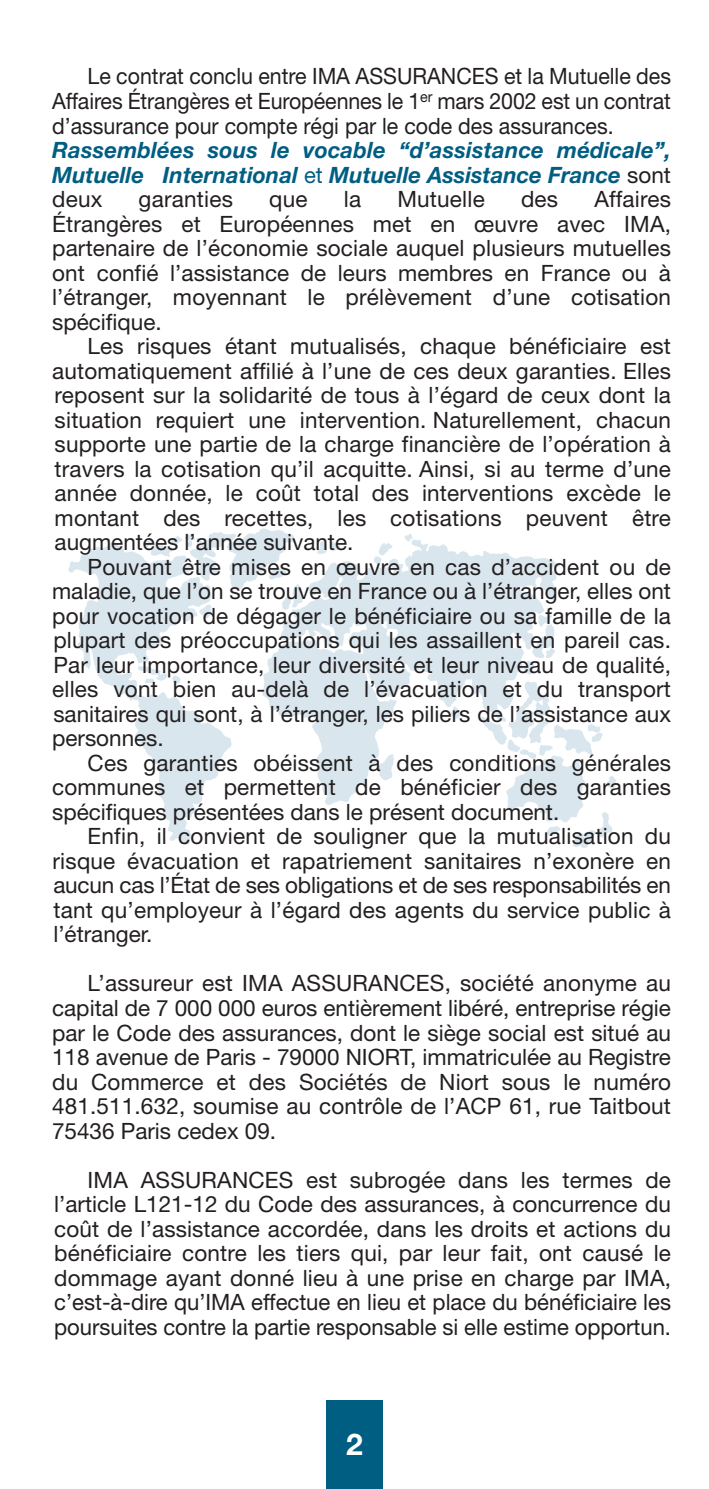
<style>
.page{position:relative;width:709px;height:1489px;background:#fff}
.page>*{position:absolute;margin:0;border:0;box-sizing:border-box;transform-origin:0 0}
.t1{font:700 30px "Helvetica Neue";color:#fff}
.t2{font:22.5px/24.5px "Helvetica Neue";color:#231f20;text-align:justify}
.t3{font:22.5px/24.5px "Helvetica Neue";color:#231f20;text-align:justify;scale:.95 1}
.t4{font:italic 700 22.5px/24.5px "Helvetica Neue";color:#005e82;text-align:justify}
.s1{font-weight:400;font-style:normal}
.s2{font-weight:400;font-style:normal;color:#231f20}
</style>
<div class="page">
<img style="left:68px;top:528px;width:548px;height:320px">
<div style="left:326px;top:1400px;width:57px;height:88px;background:#005e82"></div>
<p class="t3" style="left:52px;top:66px;width:653px;text-indent:35px">Le contrat conclu entre IMA ASSURANCES et la Mutuelle des Affaires Étrangères et Européennes le 1<sup>er</sup> mars 2002 est un contrat d’assurance pour compte régi par le code des assurances.</p>
<p class="t4" style="left:52px;top:137px;width:620px">Rassemblées sous le vocable “d’assistance médicale”, Mutuelle International <span class="s1">et</span> Mutuelle Assistance France <span class="s2">sont deux</span></p>
<p class="t2" style="left:52px;top:189px;width:620px;text-indent:542px">Affaires Étrangères et Européennes met en œuvre avec IMA, partenaire de l’économie sociale auquel plusieurs mutuelles ont confié l’assistance de leurs membres en France ou à l’étranger, moyennant le prélèvement d’une cotisation spécifique.</p>
<p class="t2" style="left:52px;top:336px;width:620px;text-indent:35px">Les risques étant mutualisés, chaque bénéficiaire est automatiquement affilié à l’une de ces deux garanties. Elles reposent sur la solidarité de tous à l’égard de ceux dont la situation requiert une intervention. Naturellement, chacun supporte une partie de la charge financière de l’opération à travers la cotisation qu’il acquitte. Ainsi, si au terme d’une année donnée, le coût total des interventions excède le montant des recettes, les cotisations peuvent être augmentées l’année suivante.</p>
<p class="t2" style="left:52px;top:556px;width:620px;text-indent:35px">Pouvant être mises en œuvre en cas d’accident ou de maladie, que l’on se trouve en France ou à l’étranger, elles ont pour vocation de dégager le bénéficiaire ou sa famille de la plupart des préoccupations qui les assaillent en pareil cas.<br>Par leur importance, leur diversité et leur niveau de qualité, elles vont bien au-delà de l’évacuation et du transport sanitaires qui sont, à l’étranger, les piliers de l’assistance aux personnes.</p>
<p class="t2" style="left:52px;top:752px;width:620px;text-indent:35px">Ces garanties obéissent à des conditions générales communes et permettent de bénéficier des garanties spécifiques présentées dans le présent document.</p>
<p class="t2" style="left:53px;top:826px;width:620px;text-indent:35px">Enfin, il convient de souligner que la mutualisation du risque évacuation et rapatriement sanitaires n’exonère en aucun cas l’État de ses obligations et de ses responsabilités en tant qu’employeur à l’égard des agents du service public à l’étranger.</p>
<p class="t2" style="left:52px;top:973px;width:620px;text-indent:35px">L’assureur est IMA ASSURANCES, société anonyme au capital de 7 000 000 euros entièrement libéré, entreprise régie par le Code des assurances, dont le siège social est situé au 118 avenue de Paris - 79000 NIORT, immatriculée au Registre du Commerce et des Sociétés de Niort sous le numéro 481.511.632, soumise au contrôle de l’ACP 61, rue Taitbout 75436 Paris cedex 09.</p>
<p class="t2" style="left:54px;top:1169px;width:618px;text-indent:33px">IMA ASSURANCES est subrogée dans les termes de l’article L121-12 du Code des assurances, à concurrence du coût de l’assistance accordée, dans les droits et actions du bénéficiaire contre les tiers qui, par leur fait, ont causé le dommage ayant donné lieu à une prise en charge par IMA, c’est-à-dire qu’IMA effectue en lieu et place du bénéficiaire les poursuites contre la partie responsable si elle estime opportun.</p>
<p class="t2" style="left:139px;top:189px;width:96px">garanties</p>
<p class="t2" style="left:269px;top:189px;width:40px">que</p>
<p class="t2" style="left:344px;top:189px;width:19px">la</p>
<p class="t2" style="left:397px;top:189px;width:89px">Mutuelle</p>
<p class="t2" style="left:521px;top:189px;width:39px">des</p>
<h1 class="t1" style="left:346px;top:1425px;width:18px">2</h1>
</div>
